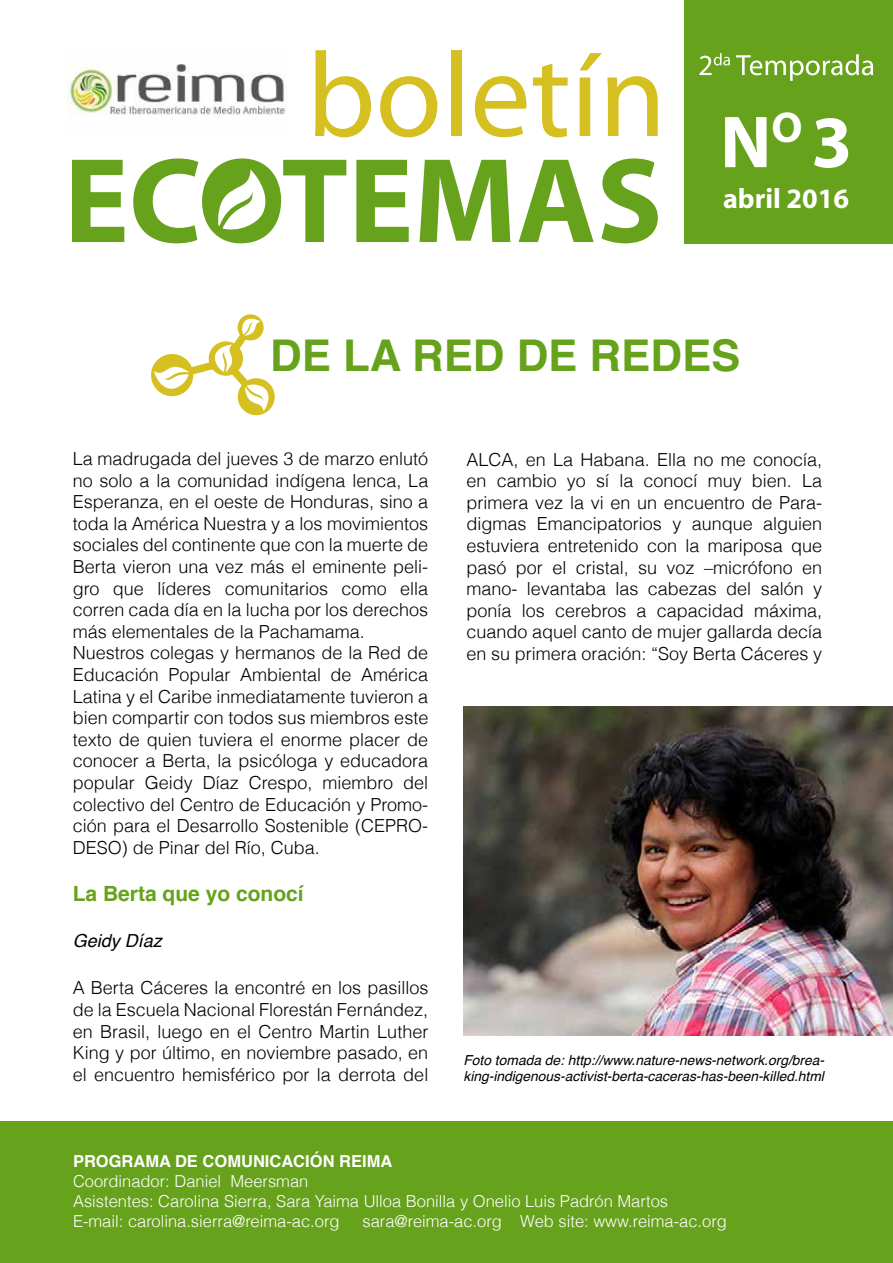
<style>
.page{position:relative;width:893px;height:1263px;background:#fff}
.page>*{position:absolute;margin:0;border:0;box-sizing:border-box;transform-origin:0 0}
.t1{font:700 74.4px "Myriad";color:#fff}
.t2{font:700 43.8px "Helvetica";color:#66a21b}
.t3{font:700 28.2px "Myriad";color:#fff}
.t4{font:700 21px "Helvetica";color:#66a21b}
.t5{font:300 18px/21.6px "Helvetica";color:#000;text-align:justify}
.t6{font:italic 18px "Helvetica";color:#000}
.t7{font:300 16.5px/19.8px "Helvetica";color:#fff}
.t8{font:700 16.5px "Helvetica";color:#fff}
.t9{font:italic 13.8px/16.5px "Helvetica";color:#000}
</style>
<div class="page">
<svg style="left:315px;top:50px;width:56px;height:87px"></svg>
<svg style="left:380px;top:76px;width:57px;height:61px"></svg>
<div style="left:451px;top:50px;width:10px;height:86px;background:#d6c021"></div>
<svg style="left:475px;top:76px;width:51px;height:61px"></svg>
<svg style="left:533px;top:63px;width:35px;height:74px"></svg>
<svg style="left:580px;top:53px;width:78px;height:83px"></svg>
<svg style="left:72px;top:160px;width:52px;height:82px"></svg>
<svg style="left:133px;top:158px;width:65px;height:85px"></svg>
<div style="left:202px;top:158px;width:79px;height:85px;background:#66a21b;border-radius:50%"></div>
<svg style="left:283px;top:160px;width:63px;height:82px"></svg>
<svg style="left:356px;top:160px;width:53px;height:82px"></svg>
<svg style="left:420px;top:160px;width:90px;height:82px"></svg>
<svg style="left:519px;top:160px;width:75px;height:82px"></svg>
<svg style="left:601px;top:158px;width:57px;height:85px"></svg>
<svg style="left:218px;top:169px;width:55px;height:64px"></svg>
<div style="left:685px;top:0;width:208px;height:243px;background:#66a21b"></div>
<div style="left:0;top:1122px;width:893px;height:141px;background:#66a21b"></div>
<svg style="left:699px;top:53px;width:31px;height:22px"></svg>
<svg style="left:736px;top:54px;width:137px;height:27px"></svg>
<svg style="left:151px;top:314px;width:124px;height:102px"></svg>
<img style="left:67px;top:63px;width:220px;height:52px">
<img style="left:464px;top:706px;width:429px;height:329px">
<h1 class="t1" style="left:720px;top:104px;width:134px">N<sup>O</sup> 3</h1>
<h3 class="t3" style="left:723px;top:184px;width:128px">abril 2016</h3>
<h2 class="t2" style="left:270px;top:320px;width:472px">DE LA RED DE REDES</h2>
<p class="t5" style="left:73px;top:447px;width:357px;text-align:left">La madrugada del jueves 3 de marzo enlutó no solo a la comunidad indígena lenca, La Esperanza, en el oeste de Honduras, sino a toda la América Nuestra y a los movimientos sociales del continente que con la muerte de Berta vieron una vez más el eminente peli&shy;gro que líderes comunitarios como ella corren cada día en la lucha por los derechos más elementales de la Pachamama.<br>Nuestros colegas y hermanos de la Red de Educación Popular Ambiental de América Latina y el Caribe inmediatamente tuvieron a bien compartir con todos sus miembros este texto de quien tuviera el enorme placer de conocer a Berta, la psicóloga y educadora popular Geidy Díaz Crespo, miembro del colectivo del Centro de Educación y Promo&shy;ción para el Desarrollo Sostenible (CEPRO-DESO) de Pinar del Río, Cuba.</p>
<p class="t4" style="left:73px;top:876px;width:233px">La Berta que yo conocí</p>
<p class="t6" style="left:73px;top:927px;width:91px">Geidy Díaz</p>
<p class="t5" style="left:73px;top:976px;width:357px">A Berta Cáceres la encontré en los pasillos de la Escuela Nacional Florestán Fernández, en Brasil, luego en el Centro Martin Luther King y por último, en noviembre pasado, en el encuentro hemisférico por la derrota del</p>
<p class="t5" style="left:467px;top:447px;width:357px">ALCA, en La Habana. Ella no me conocía, en cambio yo sí la conocí muy bien. La primera vez la vi en un encuentro de Para&shy;digmas Emancipatorios y aunque alguien estuviera entretenido con la mariposa que pasó por el cristal, su voz –micrófono en mano- levantaba las cabezas del salón y ponía los cerebros a capacidad máxima, cuando aquel canto de mujer gallarda decía en su primera oración: “Soy Berta Cáceres y</p>
<p class="t9" style="left:464px;top:1052px;width:362px">Foto tomada de: http://www.nature-news-network.org/brea&shy;king-indigenous-activist-berta-caceras-has-been-killed.html</p>
<p class="t8" style="left:73px;top:1148px;width:321px">PROGRAMA DE COMUNICACIÓN REIMA</p>
<p class="t7" style="left:73px;top:1170px;width:597px">Coordinador: Daniel Meersman<br>Asistentes: Carolina Sierra, Sara Yaima Ulloa Bonilla y Onelio Luis Padrón Martos<br>E-mail: carolina.sierra@reima-ac.org</p>
<p class="t7" style="left:362px;top:1210px;width:366px">sara@reima-ac.org Web site: www.reima-ac.org</p>
</div>
